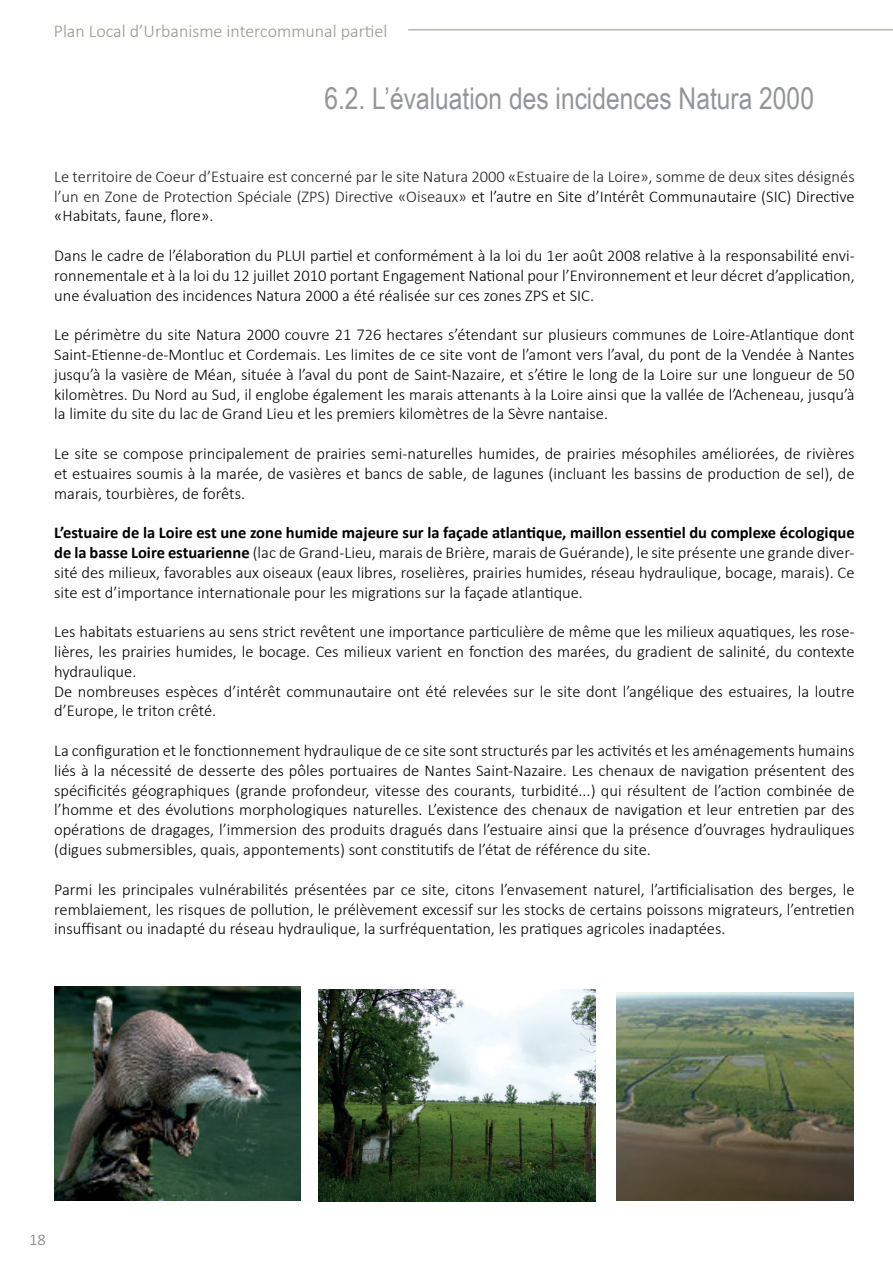
<style>
.page{position:relative;width:893px;height:1263px;background:#fff}
.page>*{position:absolute;margin:0;border:0;box-sizing:border-box;transform-origin:0 0}
.t1{font:30px "Arial Narrow";color:#939598}
.t2{font:300 18px "Calibri";color:#97998e}
.t3{font:300 16.5px/19.8px "Calibri";color:#000;text-align:justify}
.t4{font:300 16.5px/19.8px "Calibri";color:#231f20;text-align:justify}
.t5{font:300 16.5px "Calibri";color:#75797b}
.s1{color:#000}
.s2{font-weight:700}
</style>
<div class="page">
<hr style="left:408px;top:29px;width:485px;height:1px;background:#97998e">
<img style="left:319px;top:989px;width:276px;height:213px">
<img style="left:54px;top:987px;width:247px;height:214px">
<img style="left:617px;top:993px;width:236px;height:208px">
<p class="t2" style="left:54px;top:19px;width:335px">Plan Local d’Urbanisme intercommunal partiel</p>
<h1 class="t1" style="left:324px;top:77px;width:491px">6.2. L’évaluation des incidences Natura 2000</h1>
<p class="t4" style="left:54px;top:166px;width:802px">Le territoire de Coeur d’Estuaire est concerné par le site Natura 2000 «Estuaire de la Loire», somme de deux sites désignés l’un en Zone de Protection Spéciale (ZPS) Directive «Oiseaux» <span class="s1">et l’autre en Site d’Intérêt Communautaire (SIC) Directive «Habitats, faune, flore».</span></p>
<p class="t3" style="left:54px;top:245px;width:802px">Dans le cadre de l’élaboration du PLUI partiel et conformément à la loi du 1er août 2008 relative à la responsabilité envi&shy;ronnementale et à la loi du 12 juillet 2010 portant Engagement National pour l’Environnement et leur décret d’application, une évaluation des incidences Natura 2000 a été réalisée sur ces zones ZPS et SIC.</p>
<p class="t3" style="left:54px;top:325px;width:802px">Le périmètre du site Natura 2000 couvre 21 726 hectares s’étendant sur plusieurs communes de Loire-Atlantique dont Saint-Etienne-de-Montluc et Cordemais. Les limites de ce site vont de l’amont vers l’aval, du pont de la Vendée à Nantes jusqu’à la vasière de Méan, située à l’aval du pont de Saint-Nazaire, et s’étire le long de la Loire sur une longueur de 50 kilomètres. Du Nord au Sud, il englobe également les marais attenants à la Loire ainsi que la vallée de l’Acheneau, jusqu’à la limite du site du lac de Grand Lieu et les premiers kilomètres de la Sèvre nantaise.</p>
<p class="t3" style="left:54px;top:443px;width:802px">Le site se compose principalement de prairies semi-naturelles humides, de prairies mésophiles améliorées, de rivières et estuaires soumis à la marée, de vasières et bancs de sable, de lagunes (incluant les bassins de production de sel), de marais, tourbières, de forêts.</p>
<p class="t3" style="left:54px;top:523px;width:802px"><span class="s2">L’estuaire de la Loire est une zone humide majeure sur la façade atlantique, maillon essentiel du complexe écologique de la basse Loire estuarienne</span> (lac de Grand-Lieu, marais de Brière, marais de Guérande), le site présente une grande diver&shy;sité des milieux, favorables aux oiseaux (eaux libres, roselières, prairies humides, réseau hydraulique, bocage, marais). Ce site est d’importance internationale pour les migrations sur la façade atlantique.</p>
<p class="t3" style="left:54px;top:622px;width:802px;text-align:left">Les habitats estuariens au sens strict revêtent une importance particulière de même que les milieux aquatiques, les rose&shy;lières, les prairies humides, le bocage. Ces milieux varient en fonction des marées, du gradient de salinité, du contexte hydraulique.<br>De nombreuses espèces d’intérêt communautaire ont été relevées sur le site dont l’angélique des estuaires, la loutre d’Europe, le triton crêté.</p>
<p class="t3" style="left:54px;top:740px;width:802px">La configuration et le fonctionnement hydraulique de ce site sont structurés par les activités et les aménagements humains liés à la nécessité de desserte des pôles portuaires de Nantes Saint-Nazaire. Les chenaux de navigation présentent des spécificités géographiques (grande profondeur, vitesse des courants, turbidité...) qui résultent de l’action combinée de l’homme et des évolutions morphologiques naturelles. L’existence des chenaux de navigation et leur entretien par des opérations de dragages, l’immersion des produits dragués dans l’estuaire ainsi que la présence d’ouvrages hydrauliques (digues submersibles, quais, appontements) sont constitutifs de l’état de référence du site.</p>
<p class="t3" style="left:54px;top:879px;width:802px">Parmi les principales vulnérabilités présentées par ce site, citons l’envasement naturel, l’artificialisation des berges, le remblaiement, les risques de pollution, le prélèvement excessif sur les stocks de certains poissons migrateurs, l’entretien insuffisant ou inadapté du réseau hydraulique, la surfréquentation, les pratiques agricoles inadaptées.</p>
<p class="t5" style="left:29px;top:1229px;width:18px">18</p>
</div>
